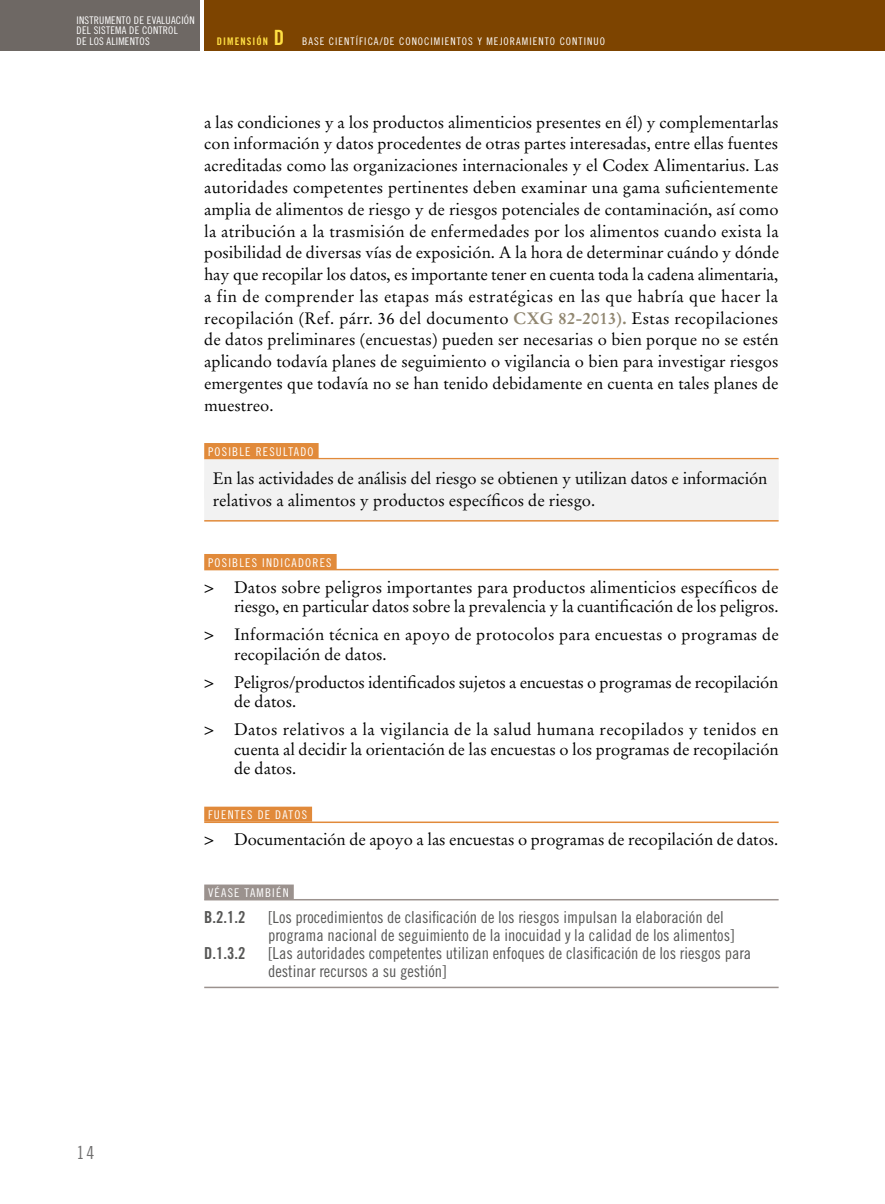
<style>
.page{position:relative;width:885px;height:1204px;background:#fff}
.page>*{position:absolute;margin:0;border:0;box-sizing:border-box;transform-origin:0 0}
.t1{font:18px "Trade Gothic Cond Eighteen";color:#706f6f}
.t2{font:16.5px/21.8px "Stempel Garamond";letter-spacing:-.005em;color:#000;text-align:justify}
.t3{font:16.5px/18px "Trade Gothic Cond Eighteen";color:#575756}
.t4{font:16.5px/19.5px "Stempel Garamond";letter-spacing:.015em;color:#000}
.t5{font:16.5px "Trade Gothic Bold Cond Twenty";color:#575756}
.t6{font:12px "Trade Gothic Cond Eighteen";letter-spacing:.1em;color:#fff}
.t7{font:10.5px "Trade Gothic Cond Eighteen";letter-spacing:.1em;color:#fff}
.t8{font:10.5px/10.5px "Trade Gothic Cond Eighteen";letter-spacing:.02em;color:#fff}
.s1{font-family:"Trade Gothic Bold Cond Twenty";color:#ffdf43}
.s2{font-family:"Trade Gothic Bold Cond Twenty";font-size:21px;color:#ffdf43}
.s3{font-weight:700;color:#908670}
.s4{font-family:"Trade Gothic Cond Eighteen"}
</style>
<div class="page">
<div style="left:0;top:0;width:200px;height:51px;background:#6e6864"></div>
<div style="left:204px;top:0;width:680px;height:51px;background:#7d4400"></div>
<hr style="left:204px;top:458px;width:574px;height:1px;background:#e18a3a">
<div style="left:204px;top:443px;width:114px;height:15px;background:#e18a3a"></div>
<div style="left:204px;top:459px;width:574px;height:39px;background:#f2f2f2"></div>
<div style="left:204px;top:481px;width:574px;height:39px;background:#f2f2f2"></div>
<hr style="left:204px;top:520px;width:574px;height:1px;background:#e18a3a">
<hr style="left:204px;top:569px;width:574px;height:1px;background:#e18a3a">
<div style="left:204px;top:554px;width:132px;height:15px;background:#e18a3a"></div>
<hr style="left:204px;top:821px;width:574px;height:2px;background:#e18a3a">
<div style="left:204px;top:806px;width:108px;height:15px;background:#e18a3a"></div>
<hr style="left:204px;top:898px;width:574px;height:2px;background:#9b928e">
<div style="left:204px;top:884px;width:90px;height:15px;background:#9b928e"></div>
<hr style="left:204px;top:986px;width:574px;height:2px;background:#9b928e">
<p class="t8" style="left:77px;top:15px;width:119px">INSTRUMENTO DE EVALUACIÓN<br>DEL SISTEMA DE CONTROL<br>DE LOS ALIMENTOS</p>
<p class="t7" style="left:217px;top:35px;width:389px"><span class="s1">DIMENSIÓN</span> <span class="s2">D</span> BASE CIENTÍFICA/DE CONOCIMIENTOS Y MEJORAMIENTO CONTINUO</p>
<p class="t2" style="left:204px;top:111px;width:576px">a las condiciones y a los productos alimenticios presentes en él) y complementarlas con información y datos procedentes de otras partes interesadas, entre ellas fuentes acreditadas como las organizaciones internacionales y el Codex Alimentarius. Las autoridades competentes pertinentes deben examinar una gama suficientemente amplia de alimentos de riesgo y de riesgos potenciales de contaminación, así como la atribución a la trasmisión de enfermedades por los alimentos cuando exista la posibilidad de diversas vías de exposición. A la hora de determinar cuándo y dónde hay que recopilar los datos, es importante tener en cuenta toda la cadena alimentaria, a fin de comprender las etapas más estratégicas en las que habría que hacer la recopilación (Ref. párr. 36 del documento <span class="s3">CXG 82-2013).</span> Estas recopilaciones de datos preliminares (encuestas) pueden ser necesarias o bien porque no se estén aplicando todavía planes de seguimiento o vigilancia o bien para investigar riesgos emergentes que todavía no se han tenido debidamente en cuenta en tales planes de muestreo.</p>
<p class="t6" style="left:208px;top:444px;width:107px">POSIBLE RESULTADO</p>
<p class="t2" style="left:213px;top:467px;width:556px">En las actividades de análisis del riesgo se obtienen y utilizan datos e información relativos a alimentos y productos específicos de riesgo.</p>
<p class="t6" style="left:208px;top:555px;width:125px">POSIBLES INDICADORES</p>
<p class="t2" style="left:204px;top:577px;width:575px;line-height:19.5px;text-align:right"><span class="s4">&gt;</span> Datos sobre peligros importantes para productos alimenticios específicos de riesgo, en particular datos sobre la prevalencia y la cuantificación de los peligros.</p>
<p class="t4" style="left:234px;top:624px;width:546px;text-indent:-30px"><span class="s4">&gt;</span> Información técnica en apoyo de protocolos para encuestas o programas de recopilación de datos.</p>
<p class="t2" style="left:234px;top:672px;width:546px;line-height:19.5px;text-indent:-30px"><span class="s4">&gt;</span> Peligros/productos identificados sujetos a encuestas o programas de recopilación de datos.</p>
<p class="t2" style="left:234px;top:719px;width:546px;line-height:19.5px;text-indent:-30px"><span class="s4">&gt;</span> Datos relativos a la vigilancia de la salud humana recopilados y tenidos en cuenta al decidir la orientación de las encuestas o los programas de recopilación de datos.</p>
<p class="t6" style="left:208px;top:808px;width:100px">FUENTES DE DATOS</p>
<p class="t2" style="left:204px;top:828px;width:575px"><span class="s4">&gt;</span> Documentación de apoyo a las encuestas o programas de recopilación de datos.</p>
<p class="t6" style="left:208px;top:885px;width:82px">VÉASE TAMBIÉN</p>
<p class="t5" style="left:204px;top:907px;width:43px">B.2.1.2</p>
<p class="t3" style="left:268px;top:908px;width:468px">[Los procedimientos de clasificación de los riesgos impulsan la elaboración del programa nacional de seguimiento de la inocuidad y la calidad de los alimentos]</p>
<p class="t5" style="left:204px;top:943px;width:43px">D.1.3.2</p>
<p class="t3" style="left:268px;top:944px;width:484px">[Las autoridades competentes utilizan enfoques de clasificación de los riesgos para destinar recursos a su gestión]</p>
<p class="t1" style="left:77px;top:1141px;width:19px">14</p>
</div>
